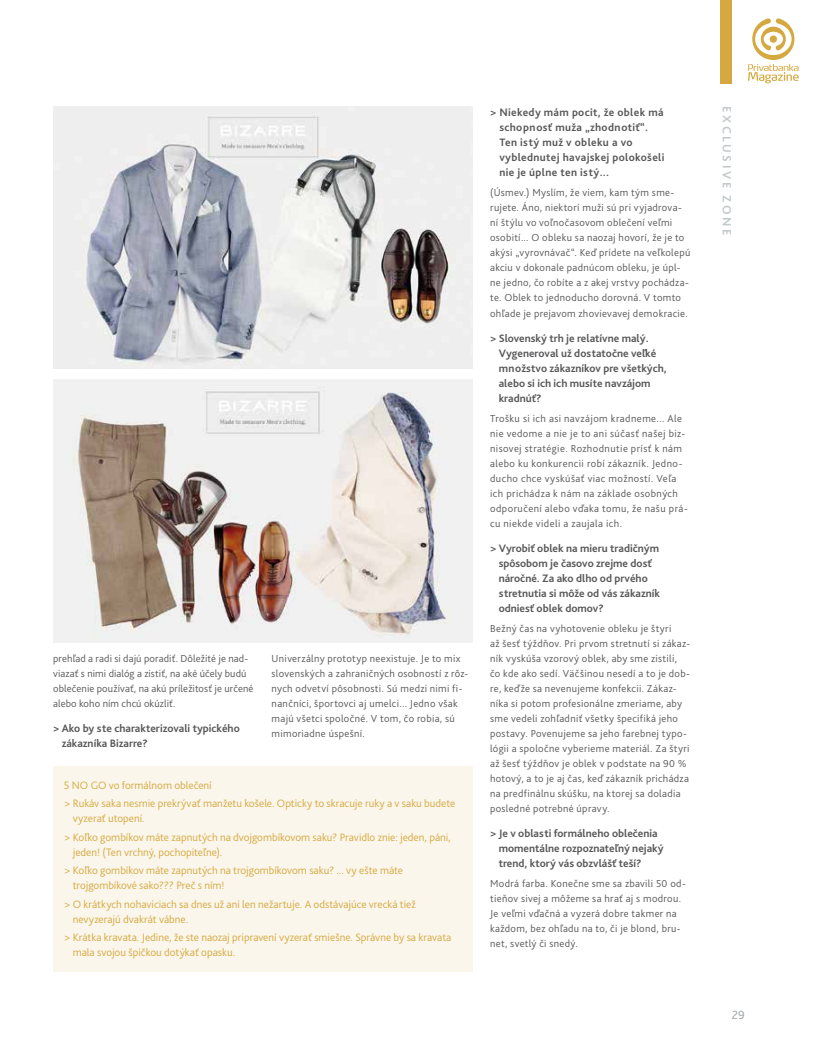
<style>
.page{position:relative;width:815px;height:1053px;background:#fff}
.page>*{position:absolute;margin:0;border:0;box-sizing:border-box;transform-origin:0 0}
.t1{font:700 12.5px "Bliss Pro";letter-spacing:.21em;color:#c3c8cb}
.t2{font:300 12.5px "Bliss Pro";color:#9ba1a5}
.t3{font:300 11.25px/18.5px "Bliss Pro";color:#d5a93f}
.t4{font:700 11.25px/15px "Bliss Pro";color:#58585a}
.t5{font:700 11.25px/15px "Bliss Pro";letter-spacing:.03em;color:#58585a}
.t6{font:300 10.62px/15px "Bliss Pro";letter-spacing:.03em;color:#58585a}
.t7{font:300 10.62px/15px "Bliss Pro";letter-spacing:.01em;color:#58585a}
</style>
<div class="page">
<div style="left:720px;top:0;width:12px;height:83px;background:#d5a93f"></div>
<svg style="left:748px;top:18px;width:51px;height:65px"></svg>
<img style="left:53px;top:380px;width:419px;height:262px">
<div style="left:53px;top:765px;width:419px;height:206px;background:#fbf6ec"></div>
<img style="left:53px;top:106px;width:419px;height:263px">
<p class="t7" style="left:53px;top:650px;width:202px">prehľad a radi si dajú poradiť. Dôležité je nad&shy;viazať s nimi dialóg a zistiť, na aké účely budú oblečenie používať, na akú príležitosť je určené alebo koho ním chcú okúzliť.</p>
<p class="t4" style="left:62px;top:720px;width:180px;text-indent:-9px">&gt; Ako by ste charakterizovali typického zákazníka Bizarre?</p>
<p class="t6" style="left:272px;top:650px;width:198px">Univerzálny prototyp neexistuje. Je to mix slovenských a zahraničných osobností z rôz&shy;nych odvetví pôsobnosti. Sú medzi nimi fi&shy;nančníci, športovci aj umelci... Jedno však majú všetci spoločné. V tom, čo robia, sú mimoriadne úspešní.</p>
<p class="t3" style="left:64px;top:775px;width:393px">5 NO GO vo formálnom oblečení<br>&gt; Rukáv saka nesmie prekrývať manžetu košele. Opticky to skracuje ruky a v saku budete</p>
<p class="t3" style="left:64px;top:809px;width:389px;text-indent:9px">vyzerať utopení.<br>&gt; Koľko gombíkov máte zapnutých na dvojgombíkovom saku? Pravidlo znie: jeden, páni,</p>
<p class="t3" style="left:64px;top:842px;width:341px;text-indent:9px">jeden! (Ten vrchný, pochopiteľne).<br>&gt; Koľko gombíkov máte zapnutých na trojgombíkovom saku? ... vy ešte máte</p>
<p class="t3" style="left:64px;top:876px;width:353px;text-indent:9px">trojgombíkové sako??? Preč s ním!<br>&gt; O krátkych nohaviciach sa dnes už ani len nežartuje. A odstávajúce vrecká tiež</p>
<p class="t3" style="left:64px;top:909px;width:389px;text-indent:9px">nevyzerajú dvakrát vábne.<br>&gt; Krátka kravata. Jedine, že ste naozaj pripravení vyzerať smiešne. Správne by sa kravata</p>
<p class="t3" style="left:73px;top:943px;width:164px">mala svojou špičkou dotýkať opasku.</p>
<p class="t5" style="left:499px;top:105px;width:167px;text-indent:-9px">&gt; Niekedy mám pocit, že oblek má schopnosť muža „zhodnotiť“.<br>Ten istý muž v obleku a vo vyblednutej havajskej polokošeli nie je úplne ten istý...</p>
<p class="t6" style="left:490px;top:185px;width:202px">(Úsmev.) Myslím, že viem, kam tým sme&shy;rujete. Áno, niektorí muži sú pri vyjadrova&shy;ní štýlu vo voľnočasovom oblečení veľmi osobití... O obleku sa naozaj hovorí, že je to akýsi „vyrovnávač“. Keď prídete na veľkolepú akciu v dokonale padnúcom obleku, je úpl&shy;ne jedno, čo robíte a z akej vrstvy pochádza&shy;te. Oblek to jednoducho dorovná. V tomto ohľade je prejavom zhovievavej demokracie.</p>
<p class="t4" style="left:499px;top:330px;width:170px;text-indent:-9px">&gt; Slovenský trh je relatívne malý.<br>Vygeneroval už dostatočne veľké množstvo zákazníkov pre všetkých, alebo si ich ich musíte navzájom kradnúť?</p>
<p class="t6" style="left:490px;top:410px;width:199px">Trošku si ich asi navzájom kradneme... Ale nie vedome a nie je to ani súčasť našej biz&shy;nisovej stratégie. Rozhodnutie prísť k nám alebo ku konkurencii robí zákazník. Jedno&shy;ducho chce vyskúšať viac možností. Veľa ich prichádza k nám na základe osobných odporučení alebo vďaka tomu, že našu prá&shy;cu niekde videli a zaujala ich.</p>
<p class="t4" style="left:499px;top:540px;width:163px;text-indent:-9px">&gt; Vyrobiť oblek na mieru tradičným spôsobom je časovo zrejme dosť náročné. Za ako dlho od prvého stretnutia si môže od vás zákazník odniesť oblek domov?</p>
<p class="t6" style="left:490px;top:620px;width:202px">Bežný čas na vyhotovenie obleku je štyri<br>až šesť týždňov. Pri prvom stretnutí si zákaz&shy;ník vyskúša vzorový oblek, aby sme zistili,<br>čo kde ako sedí. Väčšinou nesedí a to je dob&shy;re, keďže sa nevenujeme konfekcii. Zákaz&shy;níka si potom profesionálne zmeriame, aby sme vedeli zohľadniť všetky špecifiká jeho postavy. Povenujeme sa jeho farebnej typo&shy;lógii a spoločne vyberieme materiál. Za štyri až šesť týždňov je oblek v podstate na 90 % hotový, a to je aj čas, keď zákazník prichádza na predfinálnu skúšku, na ktorej sa doladia posledné potrebné úpravy.</p>
<p class="t4" style="left:499px;top:825px;width:166px;text-indent:-9px">&gt; Je v oblasti formálneho oblečenia momentálne rozpoznateľný nejaký trend, ktorý vás obzvlášť teší?</p>
<p class="t6" style="left:490px;top:875px;width:197px">Modrá farba. Konečne sme sa zbavili 50 od&shy;tieňov sivej a môžeme sa hrať aj s modrou.<br>Je veľmi vďačná a vyzerá dobre takmer na každom, bez ohľadu na to, či je blond, bru&shy;net, svetlý či snedý.</p>
<p class="t1" style="left:735px;top:106px;width:130px;rotate:90deg">EXCLUSIVE ZONE</p>
<p class="t2" style="left:732px;top:1007px;width:15px">29</p>
</div>
